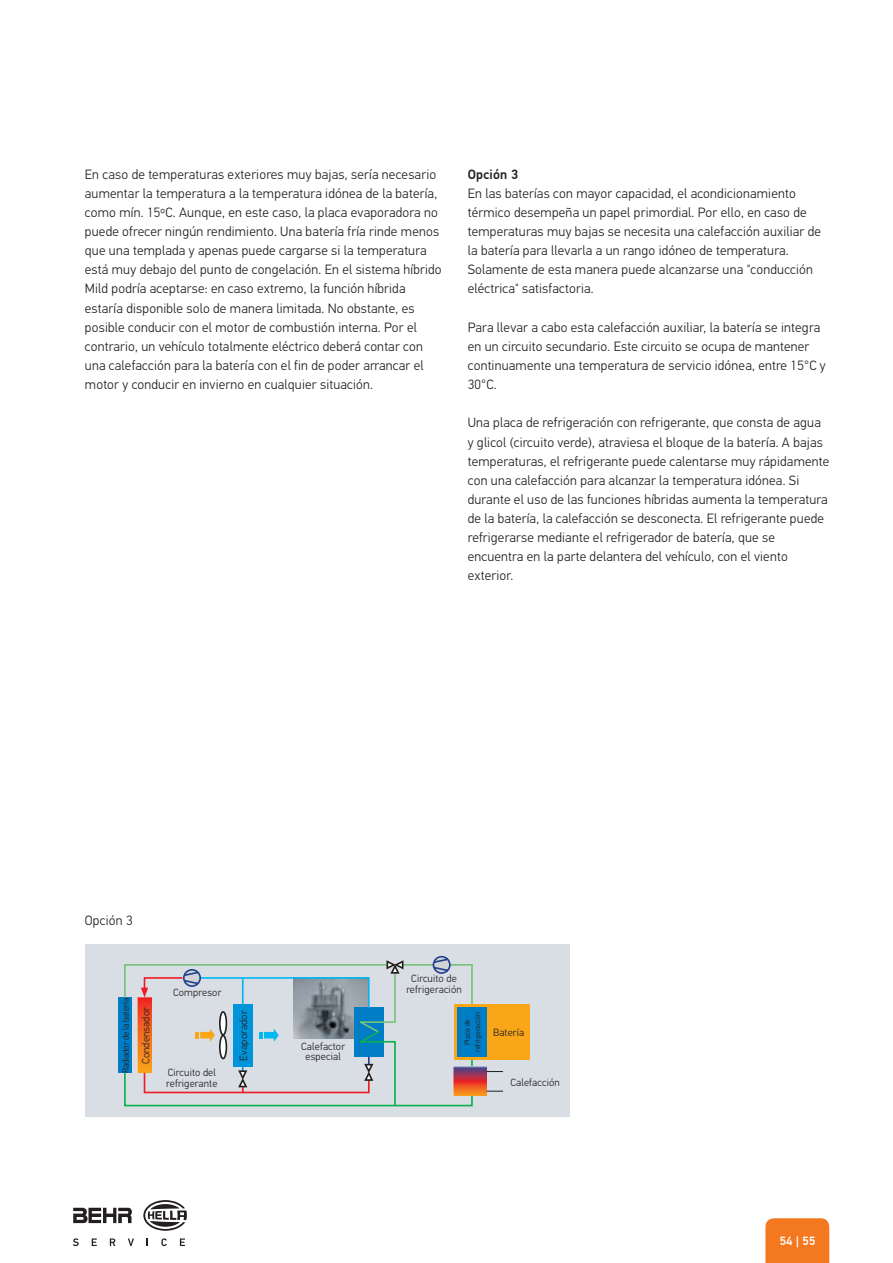
<style>
.page{position:relative;width:893px;height:1263px;background:#fff}
.page>*{position:absolute;margin:0;border:0;box-sizing:border-box;transform-origin:0 0}
.t1{font:300 13.5px/19.2px "Hella DIN Universal";letter-spacing:.015em;color:#231f1f}
.t2{font:500 13.5px "Hella DIN Universal";letter-spacing:.015em;color:#231f1f}
.t3{font:500 12px "Hella DIN Universal";color:#fff}
.t4{font:300 10.5px/10.5px "Hella DIN Universal";letter-spacing:.015em;color:#231f1f;text-align:center}
.t5{font:300 9px "Hella DIN Universal";letter-spacing:-.015em;color:#231f1f}
.t6{font:300 7.5px/10.5px "Hella DIN Universal";letter-spacing:.015em;color:#231f1f;text-align:center}
</style>
<div class="page">
<div style="left:765px;top:1218px;width:64px;height:45px;background:#f4781f"></div>
<div style="left:85px;top:944px;width:485px;height:172px;background:#d8dee3"></div>
<div style="left:118px;top:998px;width:13px;height:75px;background:#007dc5"></div>
<div style="left:454px;top:1004px;width:75px;height:56px;background:#faa619"></div>
<div style="left:457px;top:1007px;width:29px;height:49px;background:#007dc5"></div>
<svg style="left:123px;top:956px;width:350px;height:150px"></svg>
<img style="left:454px;top:1066px;width:32px;height:30px">
<svg style="left:486px;top:1091px;width:17px;height:1px"></svg>
<svg style="left:486px;top:1071px;width:17px;height:1px"></svg>
<svg style="left:73px;top:1238px;width:6px;height:8px"></svg>
<svg style="left:92px;top:1238px;width:5px;height:8px"></svg>
<svg style="left:110px;top:1238px;width:5px;height:8px"></svg>
<svg style="left:128px;top:1238px;width:6px;height:8px"></svg>
<svg style="left:161px;top:1238px;width:6px;height:8px"></svg>
<svg style="left:180px;top:1238px;width:5px;height:8px"></svg>
<svg style="left:73px;top:1208px;width:59px;height:15px"></svg>
<svg style="left:143px;top:1200px;width:44px;height:31px"></svg>
<p class="t1" style="left:85px;top:165px;width:358px">En caso de temperaturas exteriores muy bajas, sería necesario aumentar la temperatura a la temperatura idónea de la batería, como mín. 15ºC. Aunque, en este caso, la placa evaporadora no puede ofrecer ningún rendimiento. Una batería fría rinde menos que una templada y apenas puede cargarse si la temperatura está muy debajo del punto de congelación. En el sistema híbrido Mild podría aceptarse: en caso extremo, la función híbrida estaría disponible solo de manera limitada. No obstante, es posible conducir con el motor de combustión interna. Por el contrario, un vehículo totalmente eléctrico deberá contar con una calefacción para la batería con el fin de poder arrancar el motor y conducir en invierno en cualquier situación.</p>
<p class="t2" style="left:468px;top:169px;width:52px">Opción 3</p>
<p class="t1" style="left:468px;top:185px;width:355px">En las baterías con mayor capacidad, el acondicionamiento térmico desempeña un papel primordial. Por ello, en caso de temperaturas muy bajas se necesita una calefacción auxiliar de la batería para llevarla a un rango idóneo de temperatura.<br>Solamente de esta manera puede alcanzarse una "conducción eléctrica" satisfactoria.</p>
<p class="t1" style="left:468px;top:318px;width:359px">Para llevar a cabo esta calefacción auxiliar, la batería se integra en un circuito secundario. Este circuito se ocupa de mantener continuamente una temperatura de servicio idónea, entre 15°C y 30°C.</p>
<p class="t1" style="left:468px;top:414px;width:363px">Una placa de refrigeración con refrigerante, que consta de agua y glicol (circuito verde), atraviesa el bloque de la batería. A bajas temperaturas, el refrigerante puede calentarse muy rápidamente con una calefacción para alcanzar la temperatura idónea. Si durante el uso de las funciones híbridas aumenta la temperatura de la batería, la calefacción se desconecta. El refrigerante puede refrigerarse mediante el refrigerador de batería, que se encuentra en la parte delantera del vehículo, con el viento exterior.</p>
<p class="t1" style="left:85px;top:912px;width:49px">Opción 3</p>
<p class="t5" style="left:122px;top:1073px;width:77px;rotate:-90deg">Radiador de la batería</p>
<p class="t4" style="left:141px;top:1064px;width:59px;rotate:-90deg">Condensador</p>
<p class="t4" style="left:173px;top:988px;width:50px">Compresor</p>
<p class="t4" style="left:166px;top:1068px;width:53px;text-align:left">Circuito del refrigerante</p>
<p class="t4" style="left:406px;top:974px;width:57px">Circuito de refrigeración</p>
<p class="t4" style="left:239px;top:1061px;width:51px;rotate:-90deg">Evaporador</p>
<p class="t6" style="left:462px;top:1052px;width:41px;rotate:-90deg">Placa de refrigeración</p>
<p class="t4" style="left:301px;top:1042px;width:45px">Calefactor especial</p>
<p class="t4" style="left:493px;top:1028px;width:33px">Batería</p>
<p class="t4" style="left:510px;top:1078px;width:51px">Calefacción</p>
<p class="t3" style="left:779px;top:1237px;width:37px">54 | 55</p>
</div>
